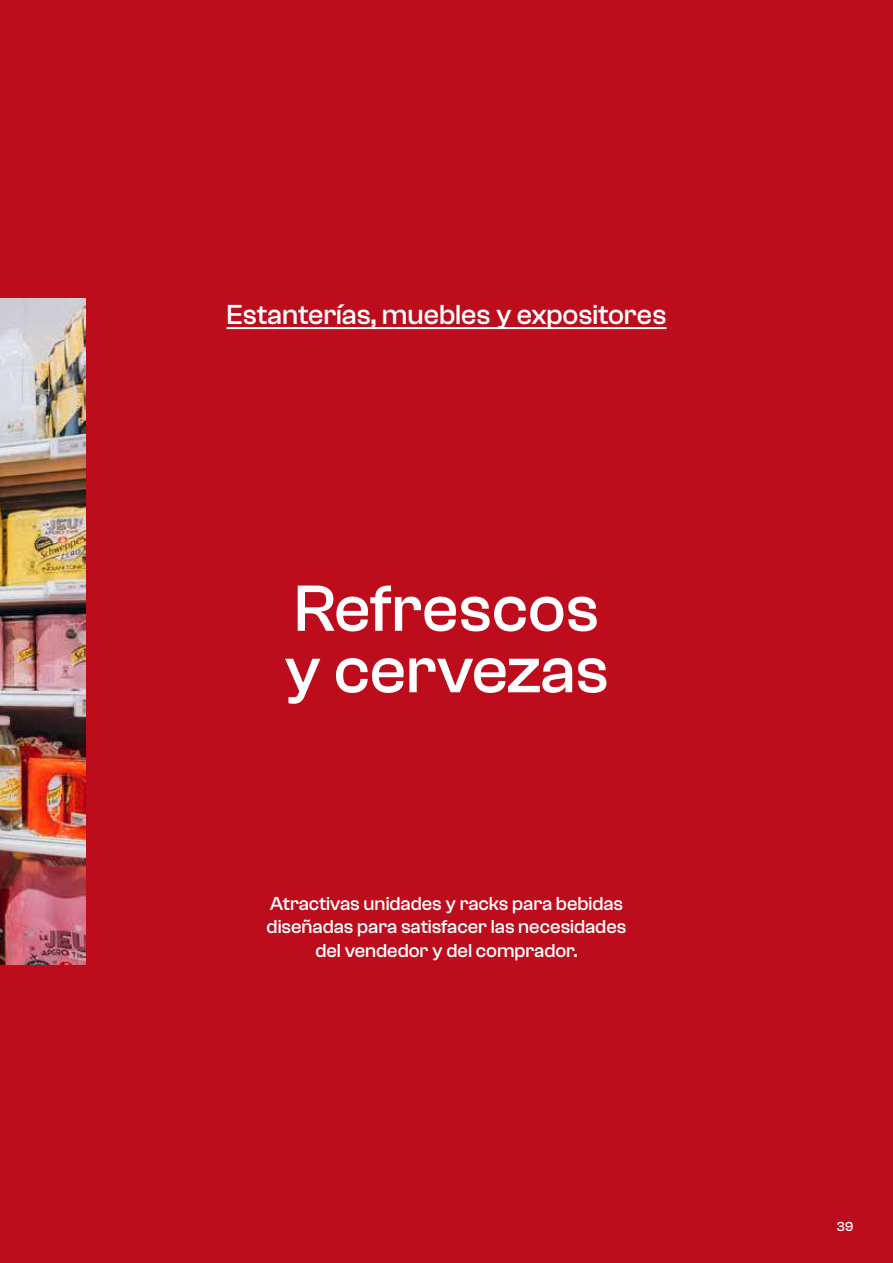
<style>
.page{position:relative;width:893px;height:1263px;background:#bd0c1c}
.page>*{position:absolute;margin:0;border:0;box-sizing:border-box;transform-origin:0 0}
.t1{font:500 67.5px/61.5px "Clash Grotesk";letter-spacing:-.005em;color:#fff}
.t2{font:500 28.5px "Clash Grotesk";letter-spacing:-.005em;color:#fff}
.t3{font:500 19.5px/23.4px "Clash Grotesk";letter-spacing:-.005em;color:#fff;text-align:center}
.t4{font:500 13.5px "Clash Grotesk";color:#fff}
</style>
<div class="page">
<hr style="left:227px;top:327px;width:439px;height:2px;background:#fff">
<img style="left:0;top:299px;width:85px;height:665px">
<h2 class="t2" style="left:227px;top:299px;width:441px">Estanterías, muebles y expositores</h2>
<h1 class="t1" style="left:284px;top:577px;width:326px">Refrescos y cervezas</h1>
<p class="t3" style="left:267px;top:892px;width:361px">Atractivas unidades y racks para bebidas diseñadas para satisfacer las necesidades del vendedor y del comprador.</p>
<p class="t4" style="left:837px;top:1218px;width:18px">39</p>
</div>
